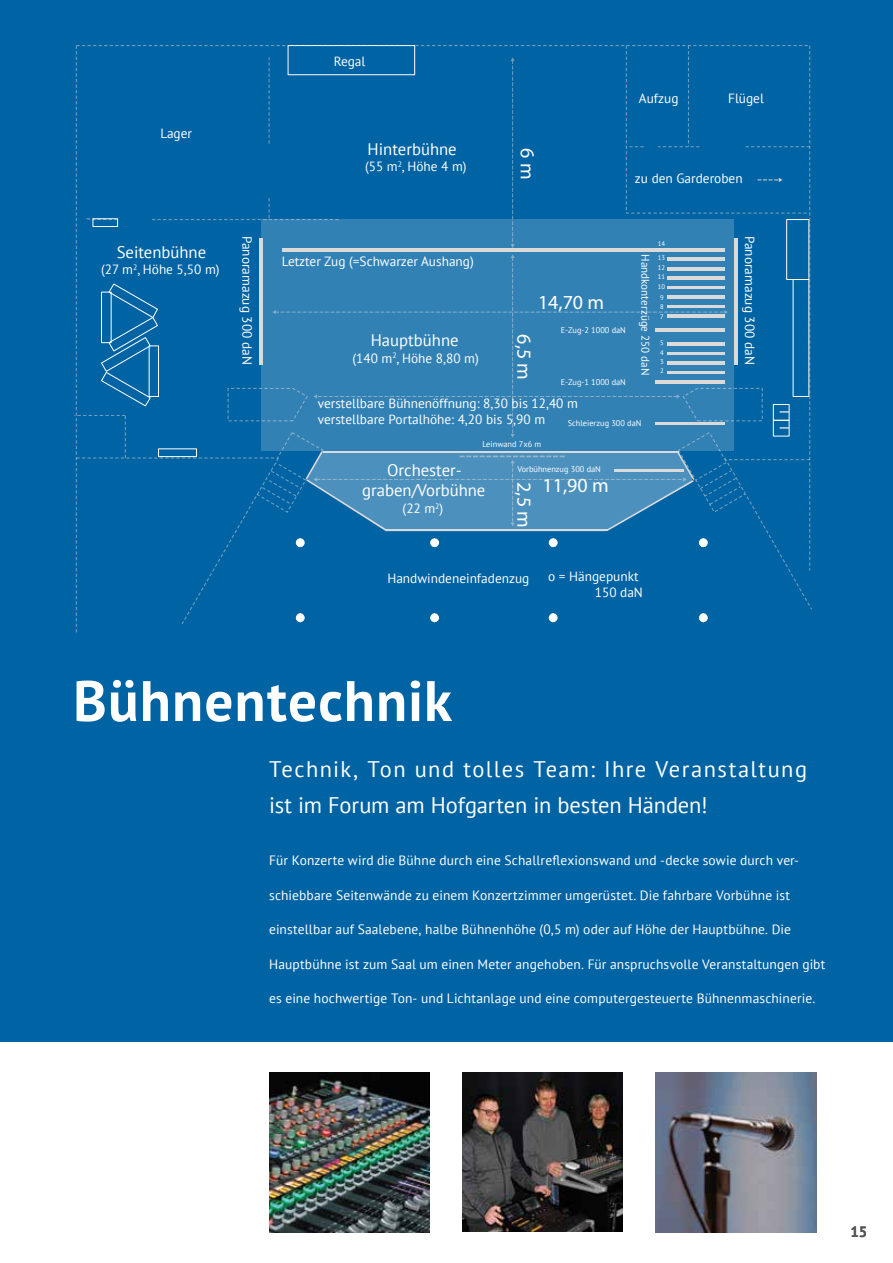
<style>
.page{position:relative;width:893px;height:1263px;background:#fff}
.page>*{position:absolute;margin:0;border:0;box-sizing:border-box;transform-origin:0 0}
.t1{font:700 57px "PT Sans";letter-spacing:.02em;color:#fff}
.t2{font:22.5px/36px "PT Sans";letter-spacing:.035em;color:#fff}
.t3{font:300 19.95px "The Sans";color:#fff}
.t4{font:16.65px/20px "PT Sans";color:#fff;text-align:center}
.t5{font:700 15px "PT Sans";color:#575756}
.t6{font:13.5px "PT Sans";letter-spacing:.01em;color:#fff}
.t7{font:13.35px/16px "PT Sans";color:#fff}
.t8{font:11.1px "PT Sans";color:#fff}
.t9{font:8.4px "PT Sans";color:#fff}
.t10{font:6.6px/9.3px "PT Sans";color:#fff;text-align:justify}
</style>
<div class="page">
<div style="left:0;top:0;width:893px;height:1041px;background:#0063a3"></div>
<img style="left:655px;top:1073px;width:162px;height:159px">
<img style="left:462px;top:1072px;width:161px;height:159px">
<img style="left:269px;top:1073px;width:161px;height:159px">
<svg style="left:74px;top:45px;width:738px;height:588px"></svg>
<p class="t7" style="left:160px;top:125px;width:33px">Lager</p>
<p class="t7" style="left:334px;top:53px;width:33px">Regal</p>
<p class="t4" style="left:368px;top:139px;width:91px">Hinterbühne</p>
<p class="t7" style="left:365px;top:158px;width:103px">(55 m<sup>2</sup>, Höhe 4 m)</p>
<h3 class="t3" style="left:540px;top:148px;width:33px;rotate:90deg">6 m</h3>
<p class="t7" style="left:639px;top:90px;width:41px">Aufzug</p>
<p class="t7" style="left:728px;top:90px;width:37px">Flügel</p>
<p class="t7" style="left:635px;top:170px;width:109px">zu den Garderoben</p>
<p class="t4" style="left:117px;top:242px;width:91px">Seitenbühne</p>
<p class="t7" style="left:101px;top:261px;width:120px">(27 m<sup>2</sup>, Höhe 5,50 m)</p>
<p class="t7" style="left:256px;top:236px;width:130px;rotate:90deg">Panoramazug 300 daN</p>
<p class="t7" style="left:758px;top:236px;width:130px;rotate:90deg">Panoramazug 300 daN</p>
<p class="t10" style="left:658px;top:239px;width:9px">14</p>
<p class="t8" style="left:652px;top:254px;width:122px;rotate:90deg">Handkonterzüge 250 daN</p>
<p class="t10" style="left:658px;top:253px;width:9px">13</p>
<p class="t7" style="left:282px;top:253px;width:193px">Letzter Zug (=Schwarzer Aushang)</p>
<p class="t10" style="left:658px;top:262px;width:9px">12</p>
<p class="t10" style="left:658px;top:272px;width:9px">11</p>
<p class="t10" style="left:660px;top:302px;width:5px">8</p>
<p class="t10" style="left:658px;top:281px;width:9px">10</p>
<p class="t10" style="left:660px;top:293px;width:5px">9</p>
<h3 class="t3" style="left:538px;top:290px;width:68px">14,70 m</h3>
<p class="t10" style="left:660px;top:312px;width:5px">7</p>
<p class="t9" style="left:561px;top:324px;width:67px">E-Zug-2 1000 daN</p>
<p class="t4" style="left:371px;top:330px;width:89px">Hauptbühne</p>
<p class="t7" style="left:352px;top:350px;width:128px">(140 m<sup>2</sup>, Höhe 8,80 m)</p>
<h3 class="t3" style="left:536px;top:334px;width:47px;rotate:90deg">6,5 m</h3>
<p class="t10" style="left:660px;top:338px;width:5px">5<br>4<br>3<br>2</p>
<p class="t9" style="left:561px;top:377px;width:67px">E-Zug-1 1000 daN</p>
<p class="t7" style="left:318px;top:395px;width:262px">verstellbare Bühnenöffnung: 8,30 bis 12,40 m verstellbare Portalhöhe: 4,20 bis 5,90 m</p>
<p class="t9" style="left:482px;top:439px;width:60px">Leinwand 7x6 m</p>
<p class="t9" style="left:568px;top:417px;width:75px">Schleierzug 300 daN</p>
<p class="t4" style="left:362px;top:459px;width:125px">Orchester&shy;graben/Vorbühne</p>
<p class="t7" style="left:403px;top:500px;width:42px">(22 m<sup>2</sup>)</p>
<p class="t9" style="left:517px;top:464px;width:85px">Vorbühnenzug 300 daN</p>
<h3 class="t3" style="left:536px;top:482px;width:47px;rotate:90deg">2,5 m</h3>
<h3 class="t3" style="left:543px;top:473px;width:68px">11,90 m</h3>
<p class="t7" style="left:387px;top:570px;width:144px">Handwindeneinfadenzug</p>
<p class="t7" style="left:595px;top:568px;width:50px;text-indent:-47px">o = Hängepunkt<br>150 daN</p>
<p class="t7" style="left:793px;top:410px;width:21px;rotate:90deg">I I</p>
<h1 class="t1" style="left:73px;top:663px;width:380px">Bühnentechnik</h1>
<h2 class="t2" style="left:269px;top:750px;width:539px">Technik, Ton und tolles Team: Ihre Veranstaltung ist im Forum am Hofgarten in besten Händen!</h2>
<p class="t6" style="left:269px;top:852px;width:531px">Für Konzerte wird die Bühne durch eine Schallreflexionswand und -decke sowie durch ver-</p>
<p class="t6" style="left:269px;top:886px;width:522px">schiebbare Seitenwände zu einem Konzertzimmer umgerüstet. Die fahrbare Vorbühne ist</p>
<p class="t6" style="left:269px;top:921px;width:523px">einstellbar auf Saalebene, halbe Bühnenhöhe (0,5 m) oder auf Höhe der Hauptbühne. Die</p>
<p class="t6" style="left:269px;top:955px;width:558px">Hauptbühne ist zum Saal um einen Meter angehoben. Für anspruchsvolle Veranstaltungen gibt</p>
<p class="t6" style="left:269px;top:990px;width:548px">es eine hochwertige Ton- und Lichtanlage und eine computergesteuerte Bühnenmaschinerie.</p>
<p class="t5" style="left:850px;top:1222px;width:19px">15</p>
</div>
